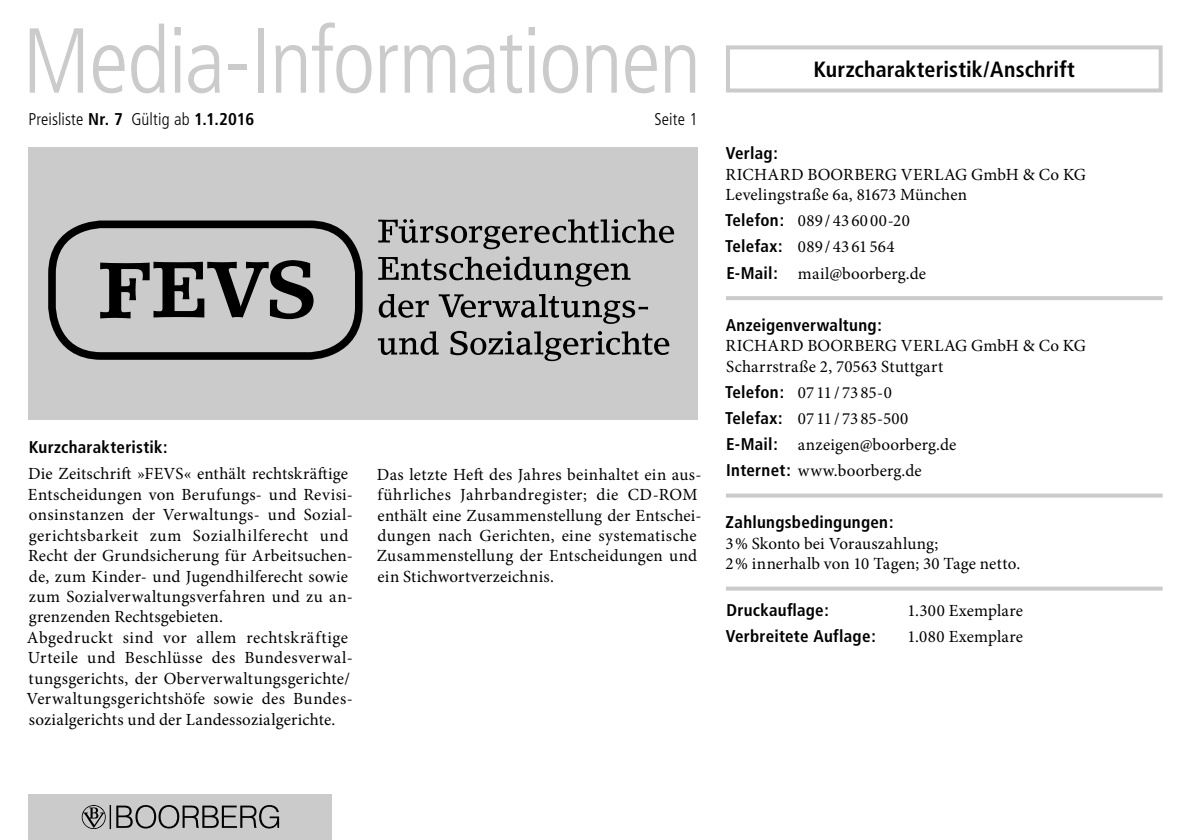
<style>
.page{position:relative;width:1191px;height:840px;background:#fff}
.page>*{position:absolute;margin:0;border:0;box-sizing:border-box;transform-origin:0 0}
.t1{font:300 condensed 92px "Frutiger";letter-spacing:-.02em;color:#cbcbcb}
.t2{font:700 condensed 22px "Frutiger";letter-spacing:.005em;color:#000}
.t3{font:17px/20.4px "Minion Pro";letter-spacing:.02em;color:#000}
.t4{font:700 condensed 17px "Frutiger";letter-spacing:.015em;color:#000}
.t5{font:300 condensed 17px "Frutiger";letter-spacing:.005em;color:#000}
.s1{font-weight:700}
.s2{font-family:"Frutiger";font-weight:700;font-stretch:condensed}
</style>
<div class="page">
<div style="left:726px;top:45px;width:436px;height:47px;border:4px solid #cbcbcb"></div>
<div style="left:28px;top:794px;width:304px;height:45px;background:#cbcbcb"></div>
<svg style="left:82px;top:805px;width:197px;height:23px"></svg>
<div style="left:28px;top:147px;width:669px;height:273px;background:#cbcbcb"></div>
<hr style="left:726px;top:296px;width:436px;height:4px;background:#cbcbcb">
<svg style="left:726px;top:493px;width:436px;height:4px;background:#d2d2d2"></svg>
<svg style="left:726px;top:586px;width:436px;height:4px;background:#d3d3d3"></svg>
<div style="left:48px;top:220px;width:314px;height:139px;border:8px solid #000;border-radius:49px"></div>
<svg style="left:100px;top:260px;width:213px;height:59px"></svg>
<svg style="left:378px;top:219px;width:296px;height:142px"></svg>
<h1 class="t1" style="left:22px;top:9px;width:680px">Media-Informationen</h1>
<p class="t5" style="left:28px;top:109px;width:227px">Preisliste <span class="s1">Nr. 7</span> Gültig ab <span class="s1">1.1.2016</span></p>
<p class="t5" style="left:654px;top:109px;width:45px">Seite 1</p>
<p class="t4" style="left:29px;top:437px;width:140px">Kurzcharakteristik:</p>
<p class="t3" style="left:26px;top:463px;width:328px">Die Zeitschrift »FEVS« enthält rechtskräftige Entscheidungen von Berufungs- und Revisi&shy;onsinstanzen der Verwaltungs- und Sozial&shy;gerichtsbarkeit zum Sozialhilferecht und Recht der Grundsicherung für Arbeitsuchen&shy;de, zum Kinder- und Jugendhilferecht sowie zum Sozialverwaltungsverfahren und zu an&shy;grenzenden Rechtsgebieten.<br>Abgedruckt sind vor allem rechtskräftige Urteile und Beschlüsse des Bundesverwal&shy;tungsgerichts, der Oberverwaltungsgerichte/ Verwaltungsgerichtshöfe sowie des Bundes&shy;sozialgerichts und der Landessozialgerichte.</p>
<p class="t3" style="left:377px;top:464px;width:326px">Das letzte Heft des Jahres beinhaltet ein aus&shy;führliches Jahrbandregister; die CD-ROM enthält eine Zusammenstellung der Entschei&shy;dungen nach Gerichten, eine systematische Zusammenstellung der Entscheidungen und ein Stichwortverzeichnis.</p>
<p class="t2" style="left:813px;top:56px;width:263px">Kurzcharakteristik/Anschrift</p>
<p class="t4" style="left:725px;top:143px;width:54px">Verlag:</p>
<p class="t3" style="left:725px;top:164px;width:362px">RICHARD BOORBERG VERLAG GmbH &amp; Co KG<br>Levelingstraße 6a, 81673 München</p>
<p class="t3" style="left:725px;top:208px;width:203px;line-height:26px"><span class="s2">Telefon:</span> 089/436000-20<br><span class="s2">Telefax:</span> 089/4361564<br><span class="s2">E-Mail:</span> mail@boorberg.de</p>
<p class="t4" style="left:725px;top:314px;width:158px">Anzeigenverwaltung:</p>
<p class="t3" style="left:725px;top:335px;width:362px">RICHARD BOORBERG VERLAG GmbH &amp; Co KG<br>Scharrstraße 2, 70563 Stuttgart</p>
<p class="t3" style="left:725px;top:379px;width:233px;line-height:26px"><span class="s2">Telefon:</span> 0711/7385-0<br><span class="s2">Telefax:</span> 07 11 / 73 85-500<br><span class="s2">E-Mail:</span> anzeigen@boorberg.de<br><span class="s2">Internet:</span> www.boorberg.de</p>
<p class="t4" style="left:725px;top:512px;width:169px">Zahlungsbedingungen:</p>
<p class="t3" style="left:725px;top:532px;width:296px">3% Skonto bei Vorauszahlung;<br>2% innerhalb von 10 Tagen; 30 Tage netto.</p>
<p class="t4" style="left:726px;top:599px;width:104px">Druckauflage:</p>
<p class="t3" style="left:907px;top:599px;width:117px">1.300 Exemplare</p>
<p class="t4" style="left:725px;top:625px;width:152px">Verbreitete Auflage:</p>
<p class="t3" style="left:907px;top:625px;width:117px">1.080 Exemplare</p>
</div>
